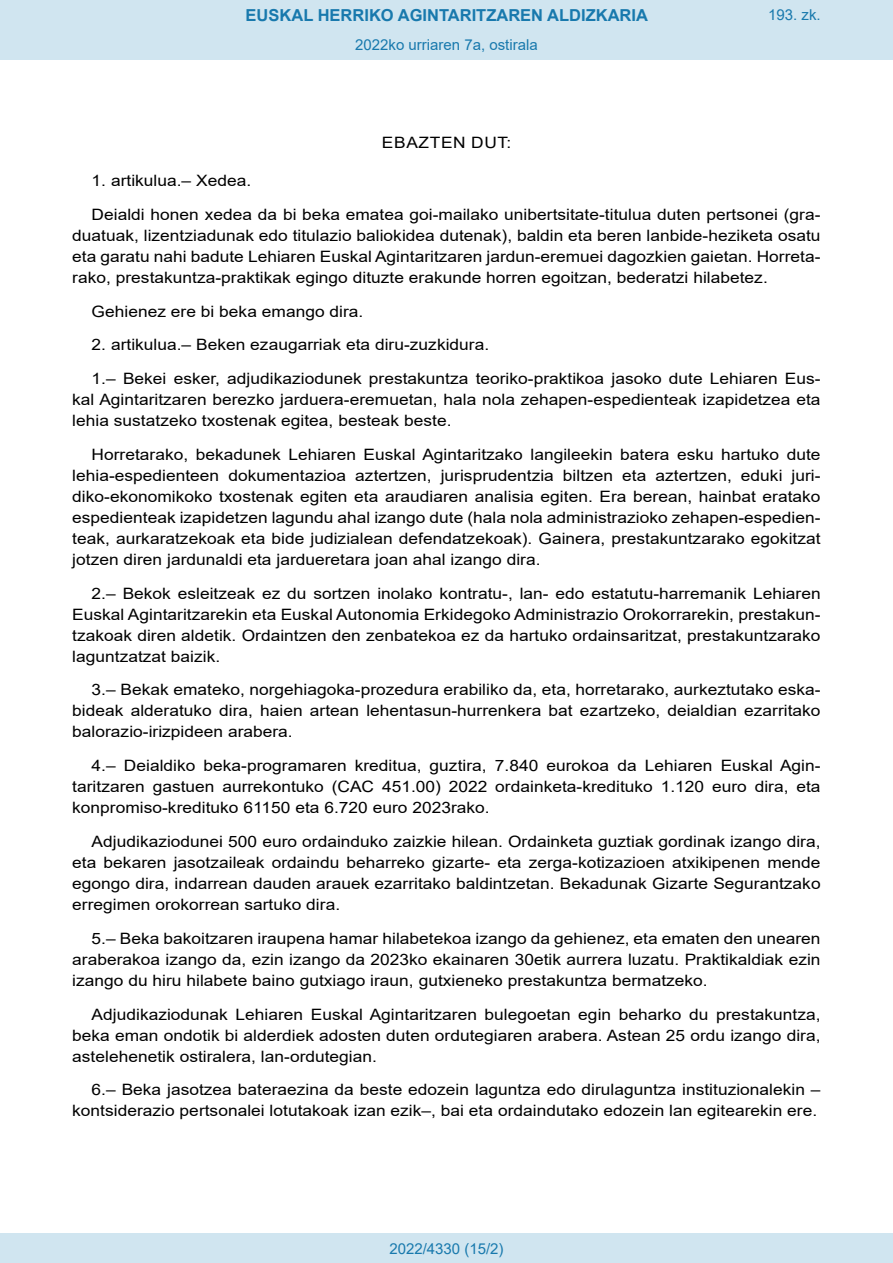
<style>
.page{position:relative;width:893px;height:1263px;background:#fff}
.page>*{position:absolute;margin:0;border:0;box-sizing:border-box;transform-origin:0 0}
.t1{font:700 16.5px "Arial";color:#1879ad}
.BOPVDetalle{font:15.6px/21px "Arial";color:#000;text-align:justify;scale:1.11 1}
.BOPVClave{font:15.6px "Arial";letter-spacing:.035em;color:#000;scale:1.11 1}
.Paginacion_Centro{font:15px "Arial";color:#1879ad}
</style>
<div class="page">
<div style="left:0;top:0;width:893px;height:60px;background:#d0e5f0"></div>
<div style="left:0;top:1233px;width:893px;height:30px;background:#d0e5f0"></div>
<p class="t1" style="left:246px;top:3px;width:404px">EUSKAL HERRIKO AGINTARITZAREN ALDIZKARIA</p>
<p class="Paginacion_Centro" style="left:355px;top:35px;width:184px">2022ko urriaren 7a, ostirala</p>
<p class="BOPVClave" style="left:382px;top:132px;width:118px">EBAZTEN DUT:</p>
<p class="Paginacion_Centro" style="left:768px;top:5px;width:54px">193. zk.</p>
<p class="BOPVDetalle" style="left:92px;top:170px;width:145px">1. artikulua.– Xedea.</p>
<p class="BOPVDetalle" style="left:72px;top:204px;width:676px;text-indent:19px">Deialdi honen xedea da bi beka ematea goi-mailako unibertsitate-titulua duten pertsonei (gra&shy;duatuak, lizentziadunak edo titulazio baliokidea dutenak), baldin eta beren lanbide-heziketa osatu eta garatu nahi badute Lehiaren Euskal Agintaritzaren jardun-eremuei dagozkien gaietan. Horreta&shy;rako, prestakuntza-praktikak egingo dituzte erakunde horren egoitzan, bederatzi hilabetez.</p>
<p class="BOPVDetalle" style="left:92px;top:301px;width:246px">Gehienez ere bi beka emango dira.</p>
<p class="BOPVDetalle" style="left:92px;top:334px;width:360px">2. artikulua.– Beken ezaugarriak eta diru-zuzkidura.</p>
<p class="BOPVDetalle" style="left:72px;top:368px;width:676px;text-indent:19px">1.– Bekei esker, adjudikaziodunek prestakuntza teoriko-praktikoa jasoko dute Lehiaren Eus&shy;kal Agintaritzaren berezko jarduera-eremuetan, hala nola zehapen-espedienteak izapidetzea eta lehia sustatzeko txostenak egitea, besteak beste.</p>
<p class="BOPVDetalle" style="left:72px;top:444px;width:676px;text-indent:19px">Horretarako, bekadunek Lehiaren Euskal Agintaritzako langileekin batera esku hartuko dute lehia-espedienteen dokumentazioa aztertzen, jurisprudentzia biltzen eta aztertzen, eduki juri&shy;diko-ekonomikoko txostenak egiten eta araudiaren analisia egiten. Era berean, hainbat eratako espedienteak izapidetzen lagundu ahal izango dute (hala nola administrazioko zehapen-espedien&shy;teak, aurkaratzekoak eta bide judizialean defendatzekoak). Gainera, prestakuntzarako egokitzat jotzen diren jardunaldi eta jardueretara joan ahal izango dira.</p>
<p class="BOPVDetalle" style="left:72px;top:583px;width:676px;text-indent:19px">2.– Bekok esleitzeak ez du sortzen inolako kontratu-, lan- edo estatutu-harremanik Lehiaren Euskal Agintaritzarekin eta Euskal Autonomia Erkidegoko Administrazio Orokorrarekin, prestakun&shy;tzakoak diren aldetik. Ordaintzen den zenbatekoa ez da hartuko ordainsaritzat, prestakuntzarako laguntzatzat baizik.</p>
<p class="BOPVDetalle" style="left:72px;top:679px;width:676px;text-indent:19px">3.– Bekak emateko, norgehiagoka-prozedura erabiliko da, eta, horretarako, aurkeztutako eska&shy;bideak alderatuko dira, haien artean lehentasun-hurrenkera bat ezartzeko, deialdian ezarritako balorazio-irizpideen arabera.</p>
<p class="BOPVDetalle" style="left:72px;top:755px;width:676px;text-indent:19px">4.– Deialdiko beka-programaren kreditua, guztira, 7.840 eurokoa da Lehiaren Euskal Agin&shy;taritzaren gastuen aurrekontuko (CAC 451.00) 2022 ordainketa-kredituko 1.120 euro dira, eta konpromiso-kredituko 61150 eta 6.720 euro 2023rako.</p>
<p class="BOPVDetalle" style="left:72px;top:831px;width:676px;text-indent:19px">Adjudikaziodunei 500 euro ordainduko zaizkie hilean. Ordainketa guztiak gordinak izango dira, eta bekaren jasotzaileak ordaindu beharreko gizarte- eta zerga-kotizazioen atxikipenen mende egongo dira, indarrean dauden arauek ezarritako baldintzetan. Bekadunak Gizarte Segurantzako erregimen orokorrean sartuko dira.</p>
<p class="BOPVDetalle" style="left:72px;top:928px;width:676px;text-indent:19px">5.– Beka bakoitzaren iraupena hamar hilabetekoa izango da gehienez, eta ematen den unearen araberakoa izango da, ezin izango da 2023ko ekainaren 30etik aurrera luzatu. Praktikaldiak ezin izango du hiru hilabete baino gutxiago iraun, gutxieneko prestakuntza bermatzeko.</p>
<p class="BOPVDetalle" style="left:72px;top:1003px;width:676px;text-indent:19px">Adjudikaziodunak Lehiaren Euskal Agintaritzaren bulegoetan egin beharko du prestakuntza, beka eman ondotik bi alderdiek adosten duten ordutegiaren arabera. Astean 25 ordu izango dira, astelehenetik ostiralera, lan-ordutegian.</p>
<p class="BOPVDetalle" style="left:72px;top:1079px;width:676px;text-align:right">6.– Beka jasotzea bateraezina da beste edozein laguntza edo dirulaguntza instituzionalekin – kontsiderazio pertsonalei lotutakoak izan ezik–, bai eta ordaindutako edozein lan egitearekin ere.</p>
<p class="Paginacion_Centro" style="left:389px;top:1238px;width:116px">2022/4330 (15/2)</p>
</div>
